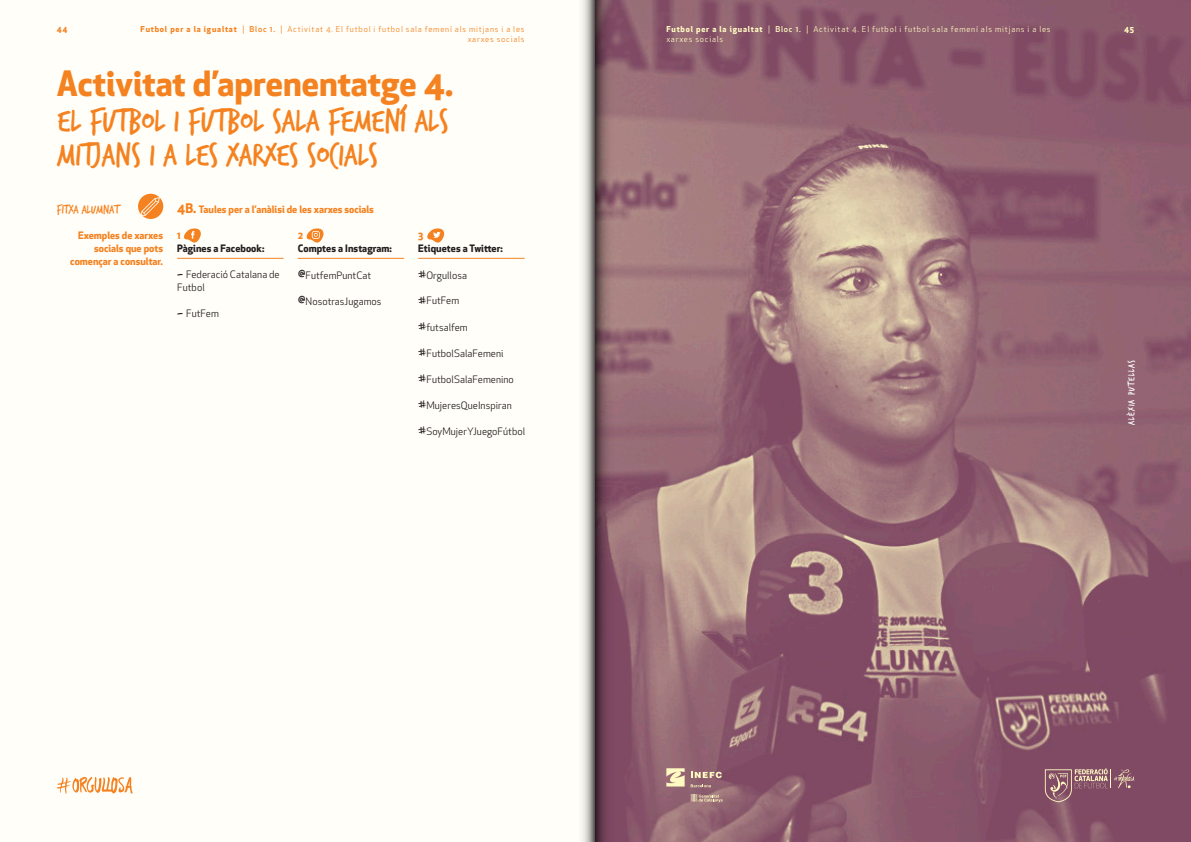
<style>
.page{position:relative;width:1191px;height:842px;background:#fff}
.page>*{position:absolute;margin:0;border:0;box-sizing:border-box;transform-origin:0 0}
.Headline_Gradient{font:34px/34px "Trash Hand";color:#f58220}
.Headline_-_Glober_9{font:13px "Trash Hand";color:#f58220}
.Headline_-_Glober_9-2{font:10px/13px "Apex New";letter-spacing:.005em;color:#231f20}
.Headline_-_Glober_9-3{font:700 10px/13px "Apex New";color:#f58220;text-align:right}
.Headline_-_Glober_9-4{font:700 10px/13px "Apex New";letter-spacing:.005em;color:#231f20}
.Footer_-_Glober_6_12{font:10px "Trash Hand";letter-spacing:.095em;color:#fff}
.Footer_-_Glober_6_12-2{font:8px/10px "Apex New";letter-spacing:.1em;color:#fffac1}
.Footer_-_Glober_6_12-3{font:8px/10px "Apex New";letter-spacing:.1em;color:#f58220;text-align:right}
.t1{font:700 8px "Apex New";color:#f58220}
.t2{font:700 8px "Apex New";color:#fffac1}
.s1{font-weight:700}
.s2{font-weight:500}
.s3{font-family:"Apex New";font-weight:700}
.s4{font-size:13px}
.s5{font-family:"Trash Hand";font-size:13px}
.s6{color:#f58220}
.s7{font-family:"Nanum Pen";font-size:16px}
.s8{font-family:"Nanum Pen";font-size:13px}
</style>
<div class="page">
<div style="left:0;top:0;width:595px;height:842px;background:#fffef8"></div>
<img style="left:626px;top:0;width:565px;height:842px">
<svg style="left:138px;top:194px;width:25px;height:25px"></svg>
<hr style="left:177px;top:258px;width:106px;height:1px;background:#f58220">
<hr style="left:298px;top:258px;width:106px;height:1px;background:#f58220">
<hr style="left:418px;top:258px;width:106px;height:1px;background:#f58220">
<svg style="left:184px;top:228px;width:17px;height:15px"></svg>
<svg style="left:306px;top:228px;width:17px;height:15px"></svg>
<svg style="left:427px;top:228px;width:17px;height:15px"></svg>
<svg style="left:1044px;top:768px;width:90px;height:34px;background:#956774"></svg>
<svg style="left:690px;top:794px;width:32px;height:8px"></svg>
<svg style="left:690px;top:784px;width:21px;height:3px"></svg>
<svg style="left:690px;top:772px;width:32px;height:6px"></svg>
<svg style="left:666px;top:768px;width:18px;height:18px"></svg>
<svg style="left:57px;top:776px;width:76px;height:18px"></svg>
<svg style="left:582px;top:0;width:44px;height:842px;background:#90727a"></svg>
<p class="Footer_-_Glober_6_12-3" style="left:141px;top:24px;width:385px"><span class="s1">Futbol per a la igualtat</span> | <span class="s2">Bloc 1.</span> | Activitat 4. El futbol i futbol sala femení als mitjans i a les xarxes socials</p>
<p class="Footer_-_Glober_6_12-2" style="left:666px;top:24px;width:386px"><span class="s1">Futbol per a la igualtat</span> | <span class="s2">Bloc 1.</span> | Activitat 4. El futbol i futbol sala femení als mitjans i a les xarxes socials</p>
<p class="t1" style="left:57px;top:23px;width:12px">44</p>
<p class="t2" style="left:1124px;top:23px;width:12px">45</p>
<p class="Headline_Gradient" style="left:56px;top:71px;width:398px"><span class="s3">Activitat d’aprenentatge 4.<br></span>EL FUTBOL I FUTBOL SALA FEMENÍ ALS<br>MITJANS I A LES XARXES SOCIALS</p>
<p class="Headline_-_Glober_9-3" style="left:177px;top:202px;width:198px"><span class="s4">4B.</span> Taules per a l’anàlisi de les xarxes socials</p>
<p class="Headline_-_Glober_9-3" style="left:177px;top:228px;width:5px">1</p>
<p class="Headline_-_Glober_9-4" style="left:177px;top:241px;width:89px">Pàgines a Facebook:</p>
<p class="Headline_-_Glober_9-2" style="left:177px;top:268px;width:104px"><span class="s5">-</span> Federació Catalana de<br>Futbol</p>
<p class="Headline_-_Glober_9-2" style="left:177px;top:307px;width:43px"><span class="s5">-</span> FutFem</p>
<p class="Headline_-_Glober_9" style="left:57px;top:203px;width:64px">FITXA ALUMNAT</p>
<p class="Headline_-_Glober_9-3" style="left:70px;top:228px;width:94px">Exemples de xarxes socials que pots començar a consultar.</p>
<p class="Headline_-_Glober_9-4" style="left:298px;top:228px;width:96px"><span class="s6">2<br></span>Comptes a Instagram:</p>
<p class="Headline_-_Glober_9-2" style="left:298px;top:269px;width:75px"><span class="s7">@</span>FutfemPuntCat</p>
<p class="Headline_-_Glober_9-2" style="left:298px;top:295px;width:85px"><span class="s7">@</span>NosotrasJugamos</p>
<p class="Headline_-_Glober_9-4" style="left:418px;top:228px;width:86px"><span class="s6">3<br></span>Etiquetes a Twitter:</p>
<p class="Headline_-_Glober_9-2" style="left:418px;top:269px;width:50px"><span class="s8">#</span>Orgullosa</p>
<p class="Headline_-_Glober_9-2" style="left:418px;top:294px;width:42px"><span class="s8">#</span>FutFem</p>
<p class="Headline_-_Glober_9-2" style="left:418px;top:321px;width:51px"><span class="s8">#</span>futsalfem</p>
<p class="Headline_-_Glober_9-2" style="left:418px;top:347px;width:87px"><span class="s8">#</span>FutbolSalaFemeni</p>
<p class="Headline_-_Glober_9-2" style="left:418px;top:373px;width:97px"><span class="s8">#</span>FutbolSalaFemenino</p>
<p class="Headline_-_Glober_9-2" style="left:418px;top:399px;width:95px"><span class="s8">#</span>MujeresQueInspiran</p>
<p class="Headline_-_Glober_9-2" style="left:418px;top:425px;width:108px"><span class="s8">#</span>SoyMujerYJuegoFútbol</p>
<p class="Footer_-_Glober_6_12" style="left:1126px;top:425px;width:66px;rotate:-90deg">ALÈXIA PUTELLAS</p>
</div>
